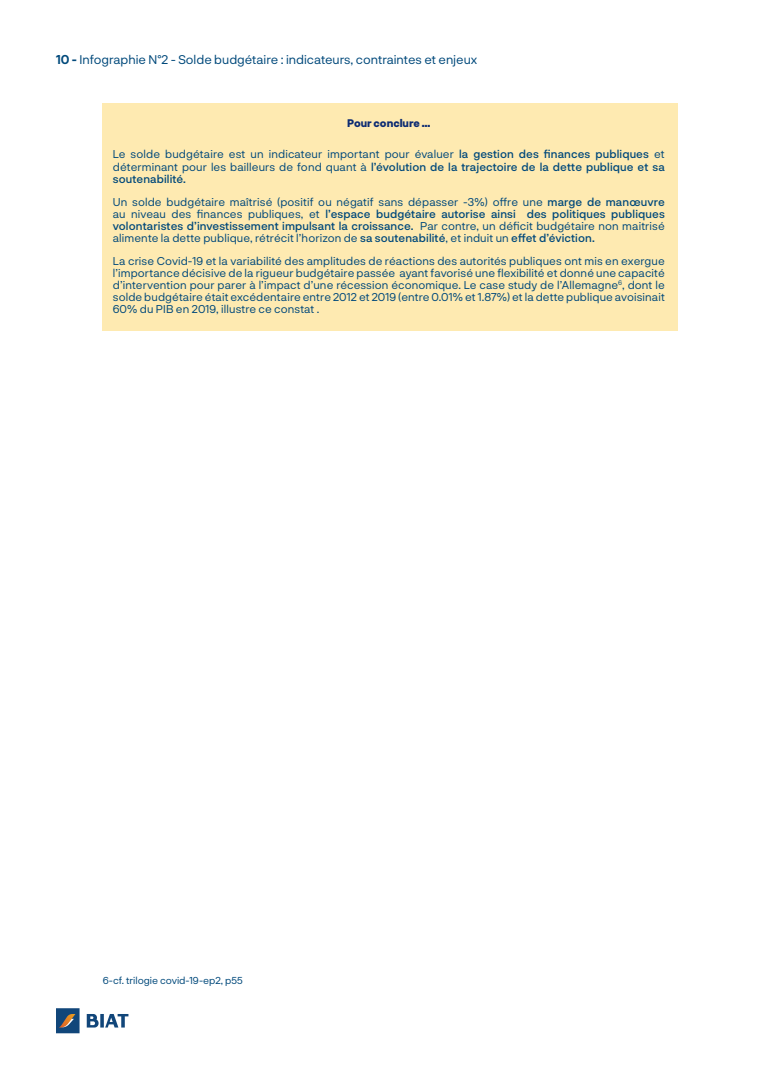
<style>
.page{position:relative;width:780px;height:1088px;background:#fff}
.page>*{position:absolute;margin:0;border:0;box-sizing:border-box;transform-origin:0 0}
.t1{font:12.5px "Neurial Grotesk";color:#01497b}
.t2{font:11.25px/12.1px "Neurial Grotesk";letter-spacing:.01em;color:#01497b;text-align:justify}
.t3{font:800 10.62px "Neurial Grotesk";color:#0d2c73}
.t4{font:10px "Neurial Grotesk";color:#01497b}
.s1{font-weight:700}
.s2{font-weight:500}
</style>
<div class="page">
<img style="left:56px;top:1008px;width:73px;height:25px">
<div style="left:103px;top:103px;width:574px;height:227px;background:#feeab1"></div>
<p class="t1" style="left:56px;top:51px;width:423px"><span class="s1">10 -</span> Infographie N°2 - Solde budgétaire : indicateurs, contraintes et enjeux</p>
<p class="t3" style="left:347px;top:115px;width:85px">Pour conclure …</p>
<p class="t2" style="left:113px;top:148px;width:553px">Le solde budgétaire est un indicateur important pour évaluer <span class="s2">la gestion des finances publiques</span> et déterminant pour les bailleurs de fond quant à <span class="s2">l’évolution de la trajectoire de la dette publique et sa soutenabilité.</span></p>
<p class="t2" style="left:113px;top:195px;width:553px">Un solde budgétaire maîtrisé (positif ou négatif sans dépasser -3%) offre une <span class="s2">marge de manœuvre </span>au niveau des finances publiques, et <span class="s2">l’espace budgétaire autorise ainsi des politiques publiques volontaristes d’investissement impulsant la croissance.</span> Par contre, un déficit budgétaire non maitrisé alimente la dette publique, rétrécit l’horizon de <span class="s2">sa soutenabilité</span>, et induit un <span class="s2">effet d’éviction.</span></p>
<p class="t2" style="left:113px;top:254px;width:553px">La crise Covid-19 et la variabilité des amplitudes de réactions des autorités publiques ont mis en exergue l’importance décisive de la rigueur budgétaire passée ayant favorisé une flexibilité et donné une capacité d’intervention pour parer à l’impact d’une récession économique. Le case study de l’Allemagne<sup>6</sup>, dont le solde budgétaire était excédentaire entre 2012 et 2019 (entre 0.01% et 1.87%) et la dette publique avoisinait 60% du PIB en 2019, illustre ce constat .</p>
<p class="t4" style="left:103px;top:974px;width:141px">6-cf. trilogie covid-19-ep2, p55</p>
</div>
